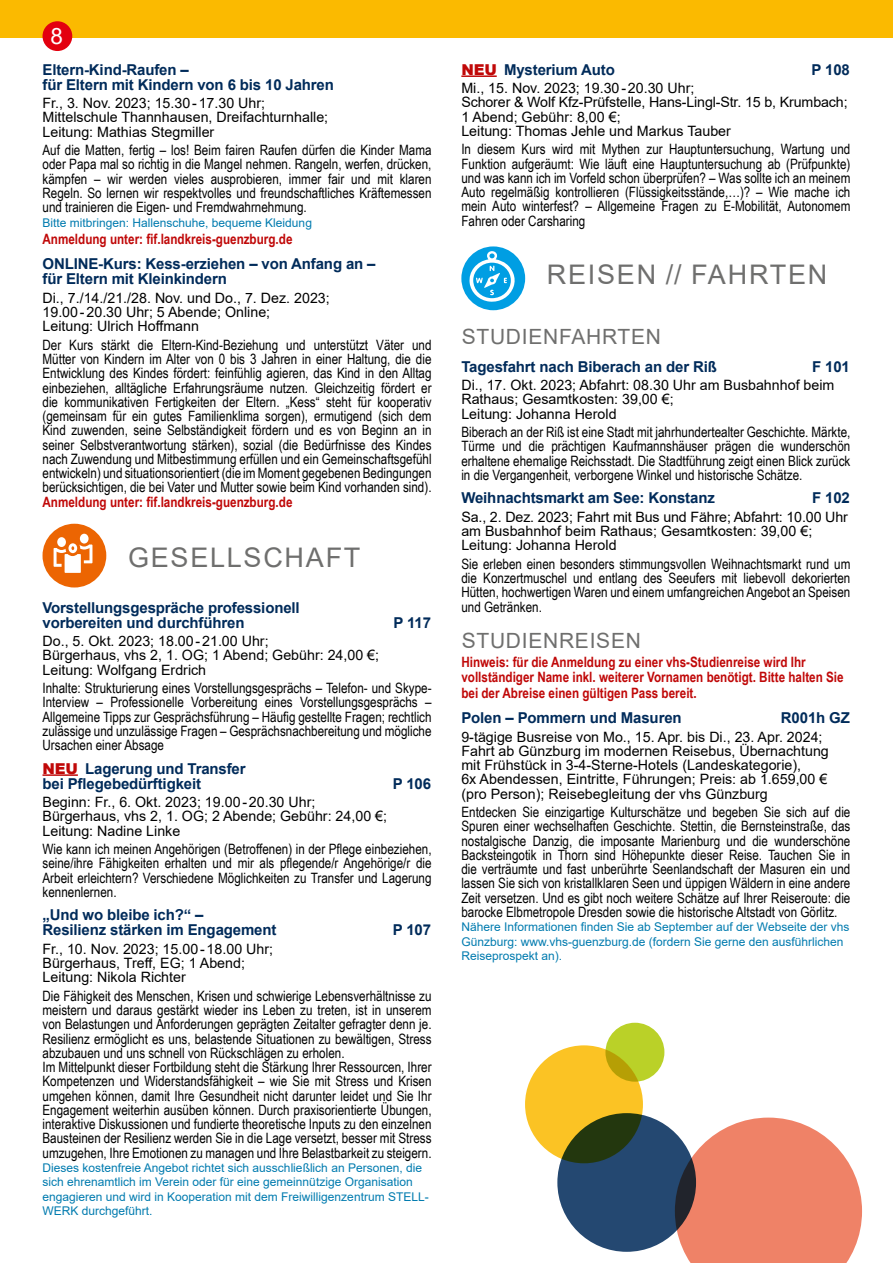
<style>
.page{position:relative;width:893px;height:1263px;background:#fff}
.page>*{position:absolute;margin:0;border:0;box-sizing:border-box;transform-origin:0 0}
.t1{font:27px "Arial";letter-spacing:.065em;color:#6f6f6e}
.t2{font:22.5px "Arial";color:#fff}
.t3{font:21px "Arial";letter-spacing:.035em;color:#6f6f6e}
.t4{font:700 15px/15px "Arial";letter-spacing:-.01em;color:#002b5a}
.t5{font:14.25px/14.2px "Arial Narrow";color:#000;text-align:justify}
.t6{font:14.25px/14.2px "Arial";color:#000}
.t7{font:700 14.25px/15px "Arial Narrow";color:#c00808}
.t8{font:12px/14.4px "Arial";color:#007baf}
.s1{font-weight:900;color:#c00808}
</style>
<div class="page">
<div style="left:0;top:0;width:893px;height:38px;background:#fbba00"></div>
<div style="left:43px;top:21px;width:29px;height:30px;background:#e3000f;border-radius:50%"></div>
<hr style="left:43px;top:774px;width:35px;height:2px;background:#c00808">
<div style="left:43px;top:524px;width:63px;height:63px;background:#ec6502;border-radius:50%"></div>
<div style="left:57px;top:537px;width:9px;height:10px;background:#fff;border-radius:50%"></div>
<div style="left:80px;top:534px;width:9px;height:9px;background:#fff;border-radius:50%"></div>
<svg style="left:54px;top:543px;width:38px;height:30px"></svg>
<hr style="left:461px;top:75px;width:36px;height:2px;background:#c00808">
<div style="left:461px;top:246px;width:64px;height:64px;background:#009ee3;border-radius:50%"></div>
<svg style="left:469px;top:251px;width:46px;height:52px"></svg>
<svg style="left:677px;top:1117px;width:185px;height:146px;background:#f1947c"></svg>
<div style="left:525px;top:1045px;width:118px;height:118px;background:#fbc324;border-radius:50%"></div>
<svg style="left:605px;top:1023px;width:59px;height:59px;background:#bac822"></svg>
<svg style="left:557px;top:1113px;width:139px;height:139px;background:#25445d"></svg>
<h2 class="t2" style="left:51px;top:21px;width:14px">8</h2>
<p class="t4" style="left:43px;top:62px;width:293px">Eltern-Kind-Raufen –<br>für Eltern mit Kindern von 6 bis 10 Jahren</p>
<p class="t6" style="left:43px;top:96px;width:287px">Fr., 3. Nov. 2023; 15.30-17.30 Uhr;<br>Mittelschule Thannhausen, Dreifachturnhalle;<br>Leitung: Mathias Stegmiller</p>
<p class="t5" style="left:43px;top:143px;width:391px">Auf die Matten, fertig – los! Beim fairen Raufen dürfen die Kinder Mama oder Papa mal so richtig in die Mangel nehmen. Rangeln, werfen, drücken, kämpfen – wir werden vieles ausprobieren, immer fair und mit klaren Regeln. So lernen wir respektvolles und freundschaftliches Kräftemessen und trainieren die Eigen- und Fremdwahrnehmung.</p>
<p class="t8" style="left:43px;top:215px;width:271px">Bitte mitbringen: Hallenschuhe, bequeme Kleidung</p>
<p class="t7" style="left:43px;top:231px;width:251px">Anmeldung unter: fif.landkreis-guenzburg.de</p>
<p class="t4" style="left:43px;top:257px;width:335px">ONLINE-Kurs: Kess-erziehen – von Anfang an – für Eltern mit Kleinkindern</p>
<p class="t6" style="left:43px;top:291px;width:289px">Di., 7./14./21./28. Nov. und Do., 7. Dez. 2023;<br>19.00-20.30 Uhr; 5 Abende; Online;<br>Leitung: Ulrich Hoffmann</p>
<p class="t5" style="left:43px;top:337px;width:391px">Der Kurs stärkt die Eltern-Kind-Beziehung und unterstützt Väter und Mütter von Kindern im Alter von 0 bis 3 Jahren in einer Haltung, die die Entwicklung des Kindes fördert: feinfühlig agieren, das Kind in den Alltag einbeziehen, alltägliche Erfahrungsräume nutzen. Gleichzeitig fördert er die kommunikativen Fertigkeiten der Eltern. „Kess“ steht für kooperativ (gemeinsam für ein gutes Familienklima sorgen), ermutigend (sich dem Kind zuwenden, seine Selbständigkeit fördern und es von Beginn an in seiner Selbstverantwortung stärken), sozial (die Bedürfnisse des Kindes nach Zuwendung und Mitbestimmung erfüllen und ein Gemeinschaftsgefühl entwickeln) und situationsorientiert (die im Moment gegebenen Bedingungen berücksichtigen, die bei Vater und Mutter sowie beim Kind vorhanden sind).</p>
<p class="t7" style="left:43px;top:494px;width:251px">Anmeldung unter: fif.landkreis-guenzburg.de</p>
<h1 class="t1" style="left:128px;top:539px;width:234px">GESELLSCHAFT</h1>
<p class="t4" style="left:43px;top:600px;width:259px">Vorstellungsgespräche professionell vorbereiten und durchführen</p>
<p class="t4" style="left:394px;top:615px;width:39px">P 117</p>
<p class="t6" style="left:43px;top:634px;width:338px">Do., 5. Okt. 2023; 18.00-21.00 Uhr;<br>Bürgerhaus, vhs 2, 1. OG; 1 Abend; Gebühr: 24,00 €;<br>Leitung: Wolfgang Erdrich</p>
<p class="t5" style="left:43px;top:680px;width:391px">Inhalte: Strukturierung eines Vorstellungsgesprächs – Telefon- und Skype-Interview – Professionelle Vorbereitung eines Vorstellungsgesprächs – Allgemeine Tipps zur Gesprächsführung – Häufig gestellte Fragen; rechtlich zulässige und unzulässige Fragen – Gesprächsnachbereitung und mögliche Ursachen einer Absage</p>
<p class="t4" style="left:43px;top:761px;width:205px"><span class="s1">NEU</span> Lagerung und Transfer bei Pflegebedürftigkeit</p>
<p class="t4" style="left:393px;top:776px;width:40px">P 106</p>
<p class="t6" style="left:43px;top:795px;width:346px">Beginn: Fr., 6. Okt. 2023; 19.00-20.30 Uhr;<br>Bürgerhaus, vhs 2, 1. OG; 2 Abende; Gebühr: 24,00 €;<br>Leitung: Nadine Linke</p>
<p class="t5" style="left:43px;top:841px;width:391px">Wie kann ich meinen Angehörigen (Betroffenen) in der Pflege einbeziehen, seine/ihre Fähigkeiten erhalten und mir als pflegende/r Angehörige/r die Arbeit erleichtern? Verschiedene Möglichkeiten zu Transfer und Lagerung kennenlernen.</p>
<p class="t4" style="left:43px;top:908px;width:235px">„Und wo bleibe ich?“ –<br>Resilienz stärken im Engagement</p>
<p class="t4" style="left:393px;top:923px;width:40px">P 107</p>
<p class="t6" style="left:43px;top:942px;width:232px">Fr., 10. Nov. 2023; 15.00-18.00 Uhr;<br>Bürgerhaus, Treff, EG; 1 Abend;<br>Leitung: Nikola Richter</p>
<p class="t5" style="left:43px;top:988px;width:391px;text-align:left">Die Fähigkeit des Menschen, Krisen und schwierige Lebensverhältnisse zu meistern und daraus gestärkt wieder ins Leben zu treten, ist in unserem von Belastungen und Anforderungen geprägten Zeitalter gefragter denn je.<br>Resilienz ermöglicht es uns, belastende Situationen zu bewältigen, Stress abzubauen und uns schnell von Rückschlägen zu erholen.<br>Im Mittelpunkt dieser Fortbildung steht die Stärkung Ihrer Ressourcen, Ihrer Kompetenzen und Widerstandsfähigkeit – wie Sie mit Stress und Krisen umgehen können, damit Ihre Gesundheit nicht darunter leidet und Sie Ihr Engagement weiterhin ausüben können. Durch praxisorientierte Übungen, interaktive Diskussionen und fundierte theoretische Inputs zu den einzelnen Bausteinen der Resilienz werden Sie in die Lage versetzt, besser mit Stress umzugehen, Ihre Emotionen zu managen und Ihre Belastbarkeit zu steigern.</p>
<p class="t8" style="left:43px;top:1160px;width:388px">Dieses kostenfreie Angebot richtet sich ausschließlich an Personen, die sich ehrenamtlich im Verein oder für eine gemeinnützige Organisation engagieren und wird in Kooperation mit dem Freiwilligenzentrum STELL-WERK durchgeführt.</p>
<p class="t4" style="left:461px;top:62px;width:155px"><span class="s1">NEU</span> Mysterium Auto</p>
<p class="t4" style="left:812px;top:62px;width:40px">P 108</p>
<p class="t6" style="left:461px;top:81px;width:388px">Mi., 15. Nov. 2023; 19.30-20.30 Uhr;<br>Schorer &amp; Wolf Kfz-Prüfstelle, Hans-Lingl-Str. 15 b, Krumbach; 1 Abend; Gebühr: 8,00 €;<br>Leitung: Thomas Jehle und Markus Tauber</p>
<p class="t5" style="left:461px;top:142px;width:391px">In diesem Kurs wird mit Mythen zur Hauptuntersuchung, Wartung und Funktion aufgeräumt: Wie läuft eine Hauptuntersuchung ab (Prüfpunkte) und was kann ich im Vorfeld schon überprüfen? – Was sollte ich an meinem Auto regelmäßig kontrollieren (Flüssigkeitsstände,…)? – Wie mache ich mein Auto winterfest? – Allgemeine Fragen zu E-Mobilität, Autonomem Fahren oder Carsharing</p>
<h1 class="t1" style="left:547px;top:256px;width:282px">REISEN // FAHRTEN</h1>
<h3 class="t3" style="left:462px;top:322px;width:201px">STUDIENFAHRTEN</h3>
<p class="t4" style="left:461px;top:359px;width:257px">Tagesfahrt nach Biberach an der Riß</p>
<p class="t4" style="left:812px;top:359px;width:39px">F 101</p>
<p class="t6" style="left:461px;top:378px;width:375px">Di., 17. Okt. 2023; Abfahrt: 08.30 Uhr am Busbahnhof beim<br>Rathaus; Gesamtkosten: 39,00 €;<br>Leitung: Johanna Herold</p>
<p class="t5" style="left:461px;top:424px;width:391px">Biberach an der Riß ist eine Stadt mit jahrhundertealter Geschichte. Märkte, Türme und die prächtigen Kaufmannshäuser prägen die wunderschön erhaltene ehemalige Reichsstadt. Die Stadtführung zeigt einen Blick zurück in die Vergangenheit, verborgene Winkel und historische Schätze.</p>
<p class="t4" style="left:461px;top:491px;width:255px">Weihnachtsmarkt am See: Konstanz</p>
<p class="t4" style="left:812px;top:491px;width:39px">F 102</p>
<p class="t6" style="left:461px;top:510px;width:388px">Sa., 2. Dez. 2023; Fahrt mit Bus und Fähre; Abfahrt: 10.00 Uhr am Busbahnhof beim Rathaus; Gesamtkosten: 39,00 €;<br>Leitung: Johanna Herold</p>
<p class="t5" style="left:461px;top:556px;width:391px">Sie erleben einen besonders stimmungsvollen Weihnachtsmarkt rund um die Konzertmuschel und entlang des Seeufers mit liebevoll dekorierten Hütten, hochwertigen Waren und einem umfangreichen Angebot an Speisen und Getränken.</p>
<h3 class="t3" style="left:462px;top:626px;width:181px">STUDIENREISEN</h3>
<p class="t7" style="left:461px;top:654px;width:384px">Hinweis: für die Anmeldung zu einer vhs-Studienreise wird Ihr vollständiger Name inkl. weiterer Vornamen benötigt. Bitte halten Sie bei der Abreise einen gültigen Pass bereit.</p>
<p class="t4" style="left:461px;top:710px;width:222px">Polen – Pommern und Masuren</p>
<p class="t4" style="left:781px;top:710px;width:70px">R001h GZ</p>
<p class="t6" style="left:461px;top:729px;width:369px">9-tägige Busreise von Mo., 15. Apr. bis Di., 23. Apr. 2024; Fahrt ab Günzburg im modernen Reisebus, Übernachtung mit Frühstück in 3-4-Sterne-Hotels (Landeskategorie),<br>6x Abendessen, Eintritte, Führungen; Preis: ab 1.659,00 € (pro Person); Reisebegleitung der vhs Günzburg</p>
<p class="t5" style="left:461px;top:804px;width:391px">Entdecken Sie einzigartige Kulturschätze und begeben Sie sich auf die Spuren einer wechselhaften Geschichte. Stettin, die Bernsteinstraße, das nostalgische Danzig, die imposante Marienburg und die wunderschöne Backsteingotik in Thorn sind Höhepunkte dieser Reise. Tauchen Sie in die verträumte und fast unberührte Seenlandschaft der Masuren ein und lassen Sie sich von kristallklaren Seen und üppigen Wäldern in eine andere Zeit versetzen. Und es gibt noch weitere Schätze auf Ihrer Reiseroute: die barocke Elbmetropole Dresden sowie die historische Altstadt von Görlitz.</p>
<p class="t8" style="left:461px;top:920px;width:389px">Nähere Informationen finden Sie ab September auf der Webseite der vhs<br>Günzburg: www.vhs-guenzburg.de (fordern Sie gerne den ausführlichen<br>Reiseprospekt an).</p>
</div>
